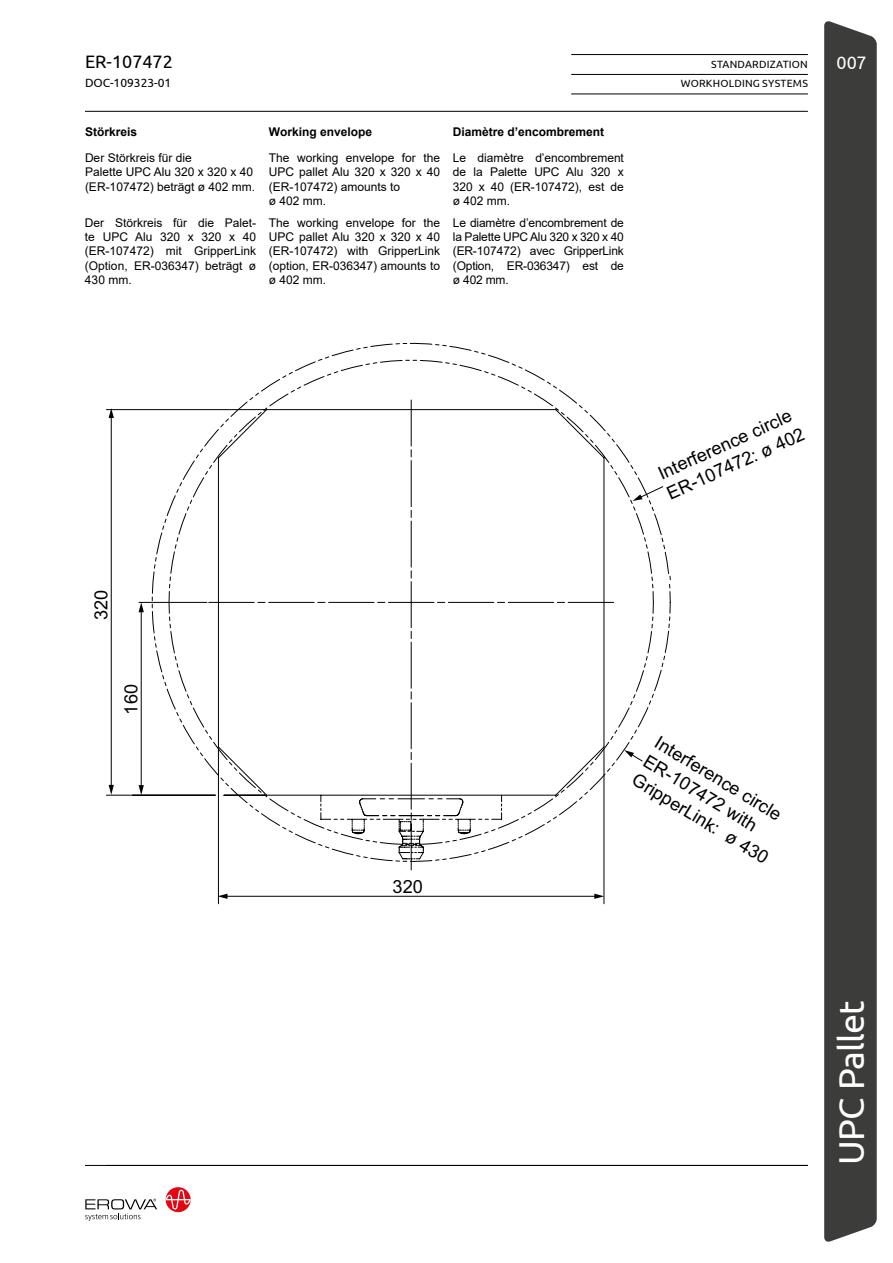
<style>
.page{position:relative;width:893px;height:1263px;background:#fff}
.page>*{position:absolute;margin:0;border:0;box-sizing:border-box;transform-origin:0 0}
.t1{font:36px "Ubuntu";letter-spacing:-.025em;color:#fff}
.t2{font:18.15px/21.9px "Arial";color:#000}
.t3{font:18px "Ubuntu";color:#000}
.t4{font:18px "Ubuntu";color:#fff}
.t5{font:12px/14.4px "Arial";color:#000;text-align:justify}
.t6{font:700 12px "Arial";color:#000}
.t7{font:12px "Ubuntu";color:#000}
.t8{font:10.5px "Ubuntu";letter-spacing:.02em;color:#000}
</style>
<div class="page">
<div style="left:824px;top:21px;width:53px;height:1221px;background:#3c3c3b"></div>
<hr style="left:571px;top:54px;width:237px;height:1px;background:#000">
<hr style="left:571px;top:74px;width:237px;height:1px;background:#000">
<hr style="left:571px;top:94px;width:237px;height:1px;background:#000">
<hr style="left:85px;top:1165px;width:723px;height:1px;background:#000">
<hr style="left:85px;top:111px;width:723px;height:1px;background:#000">
<svg style="left:85px;top:1187px;width:106px;height:34px"></svg>
<svg style="left:106px;top:409px;width:548px;height:496px"></svg>
<svg style="left:208px;top:342px;width:406px;height:529px"></svg>
<svg style="left:632px;top:485px;width:32px;height:16px"></svg>
<svg style="left:624px;top:750px;width:20px;height:12px"></svg>
<hr style="left:226px;top:896px;width:370px;height:1px;background:#010202">
<svg style="left:218px;top:894px;width:9px;height:5px"></svg>
<svg style="left:594px;top:894px;width:10px;height:5px"></svg>
<hr style="left:111px;top:416px;width:1px;height:371px;background:#010202">
<svg style="left:109px;top:785px;width:5px;height:10px"></svg>
<svg style="left:109px;top:408px;width:5px;height:10px"></svg>
<hr style="left:141px;top:610px;width:1px;height:177px;background:#010202">
<svg style="left:139px;top:785px;width:5px;height:10px"></svg>
<svg style="left:139px;top:602px;width:5px;height:10px"></svg>
<h3 class="t3" style="left:85px;top:51px;width:89px">ER-107472</h3>
<p class="t7" style="left:85px;top:76px;width:88px">DOC-109323-01</p>
<p class="t6" style="left:85px;top:124px;width:54px">Störkreis</p>
<h2 class="t2" style="left:126px;top:188px;width:49px;rotate:-90deg">(78.8)</h2>
<p class="t5" style="left:85px;top:150px;width:172px;text-align:left">Der Störkreis für die<br>Palette UPC Alu 320 x 320 x 40 (ER-107472) beträgt ø 402 mm.</p>
<h2 class="t2" style="left:178px;top:184px;width:22px;rotate:-90deg">20</h2>
<p class="t5" style="left:85px;top:215px;width:173px">Der Störkreis für die Palet&shy;te UPC Alu 320 x 320 x 40 (ER-107472) mit GripperLink (Option, ER-036347) beträgt ø 430 mm.</p>
<p class="t6" style="left:453px;top:124px;width:153px">Diamètre d’encombrement</p>
<p class="t5" style="left:453px;top:150px;width:173px">Le diamètre d’encombrement de la Palette UPC Alu 320 x 320 x 40 (ER-107472), est de ø 402 mm.</p>
<p class="t5" style="left:453px;top:215px;width:173px">Le diamètre d’encombrement de la Palette UPC Alu 320 x 320 x 40 (ER-107472) avec GripperLink (Option, ER-036347) est de ø 402 mm.</p>
<p class="t6" style="left:269px;top:124px;width:105px">Working envelope</p>
<p class="t5" style="left:269px;top:150px;width:173px;text-align:left">The working envelope for the<br>UPC pallet Alu 320 x 320 x 40 (ER-107472) amounts to<br>ø 402 mm.</p>
<p class="t5" style="left:269px;top:215px;width:173px">The working envelope for the UPC pallet Alu 320 x 320 x 40 (ER-107472) with GripperLink (option, ER-036347) amounts to ø 402 mm.</p>
<h2 class="t2" style="left:373px;top:230px;width:86px">STM □150</h2>
<p class="t8" style="left:711px;top:58px;width:98px">STANDARDIZATION</p>
<h3 class="t4" style="left:836px;top:52px;width:32px">007</h3>
<p class="t8" style="left:681px;top:77px;width:128px">WORKHOLDING SYSTEMS</p>
<h2 class="t2" style="left:90px;top:620px;width:32px;rotate:-90deg">320</h2>
<h2 class="t2" style="left:120px;top:715px;width:32px;rotate:-90deg">160</h2>
<h2 class="t2" style="left:393px;top:875px;width:32px">320</h2>
<h2 class="t2" style="left:654px;top:464px;width:150px;rotate:-24deg">Interference circle<br>ER-107472: ø 402</h2>
<h2 class="t2" style="left:662px;top:731px;width:157px;rotate:31deg">Interference circle<br>ER-107472 with<br>GripperLink: ø 430</h2>
<h1 class="t1" style="left:830px;top:1165px;width:166px;rotate:-90deg">UPC Pallet</h1>
</div>
